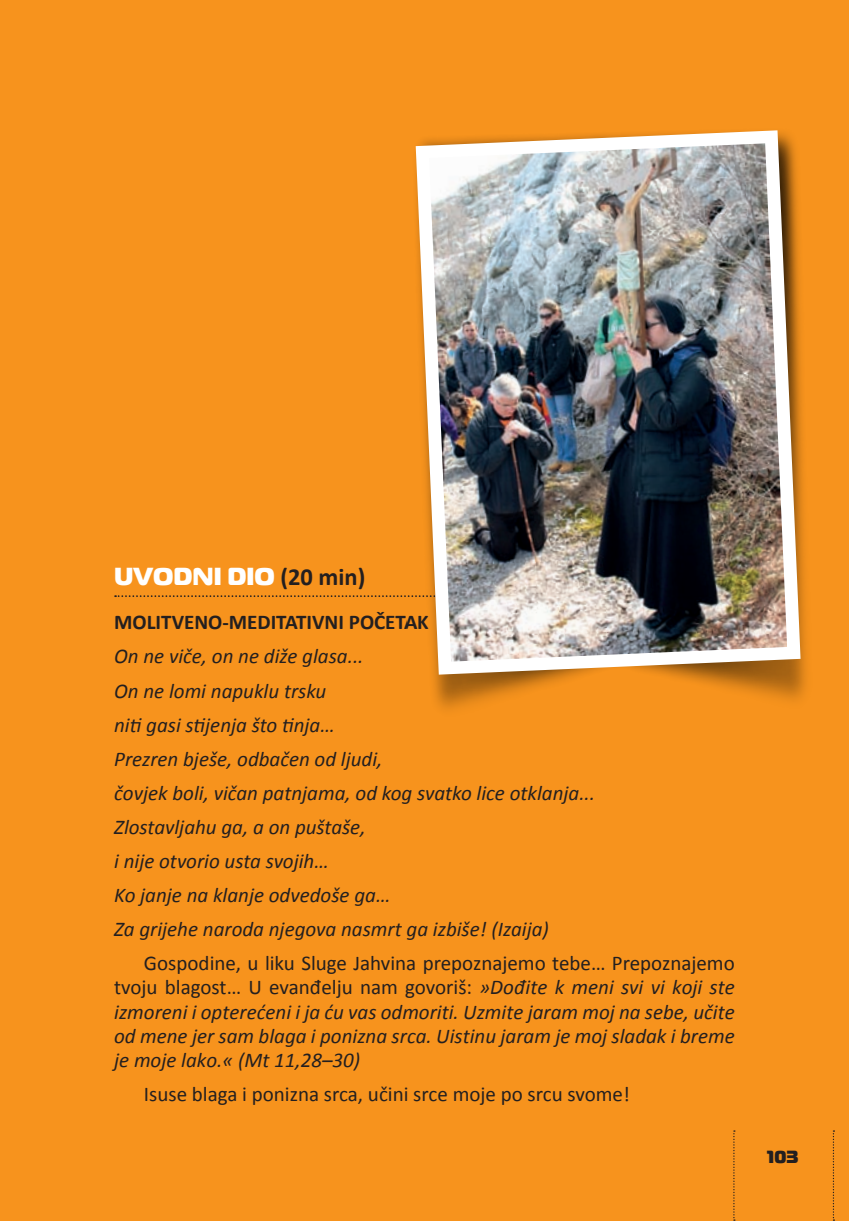
<style>
.page{position:relative;width:849px;height:1221px;background:#fff}
.page>*{position:absolute;margin:0;border:0;box-sizing:border-box;transform-origin:0 0}
.t1{font:800 24.5px "Magistral";color:#fff}
.t2{font:italic 21px/34.1px "Calibri";color:#231f20}
.t3{font:21px "Calibri";color:#231f20}
.t4{font:700 21px "Calibri";color:#231f20}
.t5{font:800 17.5px "Magistral";color:#231f20}
.s1{font-family:"Calibri";font-weight:700;color:#231f20}
.s2{font-style:normal}
</style>
<div class="page">
<div style="left:0;top:0;width:848px;height:1220px;background:#f7931d"></div>
<svg style="left:115px;top:595px;width:292px;height:2px"></svg>
<img style="left:407px;top:123px;width:411px;height:604px">
<svg style="left:415px;top:130px;width:385px;height:544px"></svg>
<img style="left:429px;top:143px;width:357px;height:518px">
<svg style="left:832px;top:1130px;width:2px;height:90px"></svg>
<svg style="left:733px;top:1130px;width:1px;height:90px"></svg>
<p class="t1" style="left:114px;top:560px;width:252px">UVODNI DIO <span class="s1">(20 min)</span></p>
<p class="t4" style="left:114px;top:609px;width:316px">MOLITVENO-MEDITATIVNI POČETAK</p>
<p class="t2" style="left:114px;top:638px;width:482px">On ne viče, on ne diže glasa...<br>On ne lomi napuklu trsku<br>niti gasi stijenja što tinja…<br>Prezren bješe, odbačen od ljudi,<br>čovjek boli, vičan patnjama, od kog svatko lice otklanja...<br>Zlostavljahu ga, a on puštaše,<br>i nije otvorio usta svojih…<br>Ko janje na klanje odvedoše ga…<br>Za grijehe naroda njegova nasmrt ga izbiše! (Izaija)</p>
<p class="t2" style="left:114px;top:950px;width:622px;line-height:24.2px;text-align:justify;text-indent:30px"><span class="s2">Gospodine, u liku Sluge Jahvina prepoznajemo tebe… Prepoznajemo tvoju blagost… U evanđelju nam govoriš:</span> »Dođite k meni svi vi koji ste izmoreni i opterećeni i ja ću vas odmoriti. Uzmite jaram moj na sebe, učite od mene jer sam blaga i ponizna srca. Uistinu jaram je moj sladak i breme je moje lako.« (Mt 11,28–30)</p>
<p class="t3" style="left:144px;top:1080px;width:487px">Isuse blaga i ponizna srca, učini srce moje po srcu svome!</p>
<p class="t5" style="left:767px;top:1145px;width:33px">103</p>
</div>
